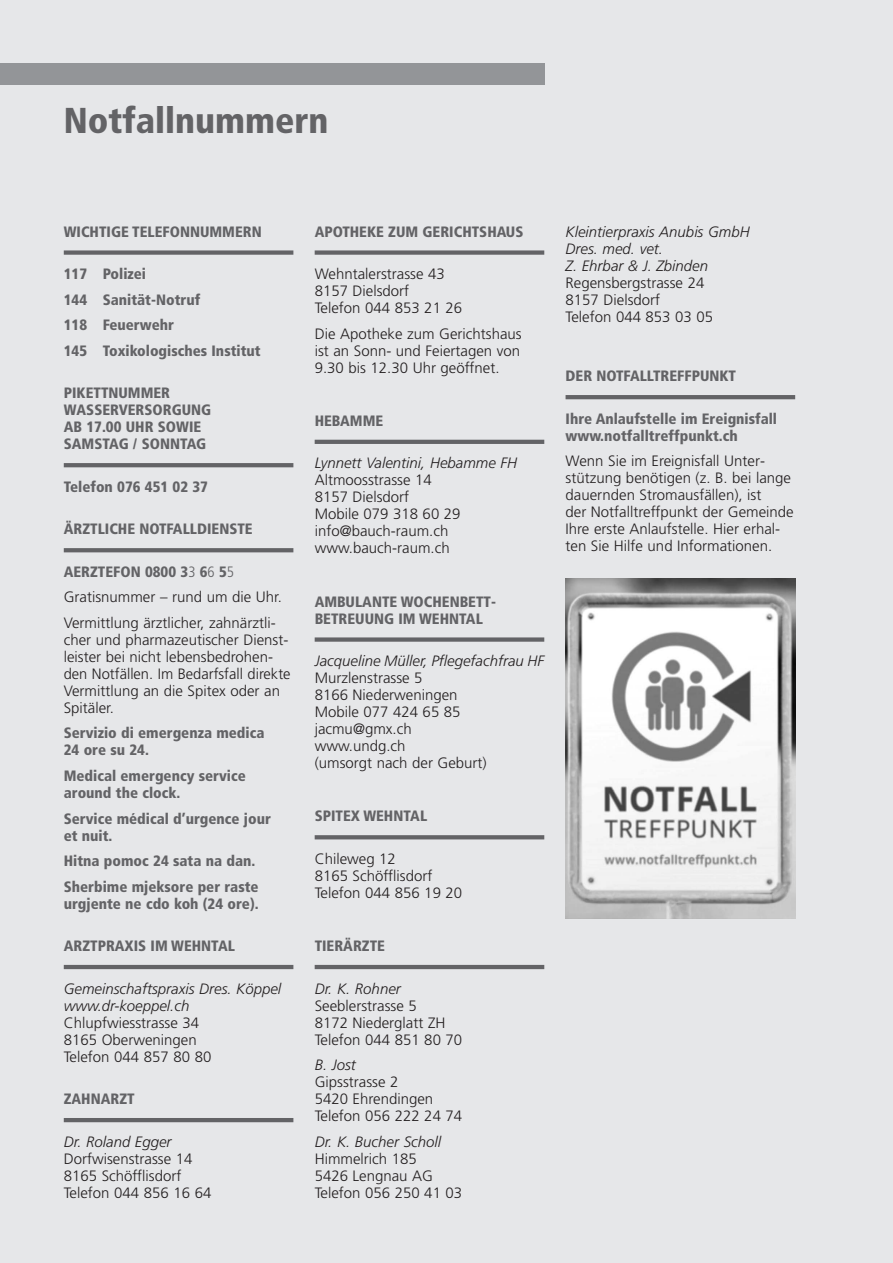
<style>
.page{position:relative;width:893px;height:1263px;background:#e6e7e9}
.page>*{position:absolute;margin:0;border:0;box-sizing:border-box;transform-origin:0 0}
.t1{font:900 condensed 36px "Frutiger";color:#636366}
.t2{font:300 15px/17px "Frutiger";color:#231f20}
.t3{font:900 condensed 15px/17px "Frutiger";color:#636366}
.t4{font:italic 300 15px/17px "Frutiger";color:#231f20}
.s1{font-weight:300}
</style>
<div class="page">
<div style="left:64px;top:250px;width:229px;height:5px;background:#636366"></div>
<hr style="left:64px;top:463px;width:229px;height:4px;background:#636366">
<svg style="left:64px;top:548px;width:229px;height:4px"></svg>
<hr style="left:64px;top:965px;width:229px;height:4px;background:#636366">
<hr style="left:64px;top:1118px;width:229px;height:4px;background:#636366">
<div style="left:315px;top:250px;width:229px;height:5px;background:#636366"></div>
<hr style="left:315px;top:440px;width:229px;height:4px;background:#636366">
<div style="left:315px;top:637px;width:229px;height:5px;background:#636366"></div>
<svg style="left:315px;top:835px;width:229px;height:4px"></svg>
<hr style="left:315px;top:965px;width:229px;height:4px;background:#636366">
<hr style="left:566px;top:395px;width:229px;height:4px;background:#636366">
<div style="left:0;top:64px;width:544px;height:21px;background:#939598"></div>
<img style="left:566px;top:578px;width:229px;height:340px">
<p class="t1" style="left:64px;top:106px;width:266px">Notfallnummern</p>
<p class="t3" style="left:64px;top:224px;width:199px">WICHTIGE TELEFONNUMMERN</p>
<p class="t3" style="left:64px;top:267px;width:84px">117 Polizei</p>
<p class="t3" style="left:64px;top:292px;width:138px">144 Sanität-Notruf</p>
<p class="t3" style="left:64px;top:318px;width:112px">118 Feuerwehr</p>
<p class="t3" style="left:64px;top:343px;width:198px">145 Toxikologisches Institut</p>
<p class="t3" style="left:64px;top:386px;width:149px">PIKETTNUMMER<br>WASSERVERSORGUNG<br>AB 17.00 UHR SOWIE<br>SAMSTAG / SONNTAG</p>
<p class="t3" style="left:64px;top:479px;width:146px">Telefon 076 451 02 37</p>
<p class="t3" style="left:64px;top:522px;width:190px">ÄRZTLICHE NOTFALLDIENSTE</p>
<p class="t3" style="left:64px;top:564px;width:172px">AERZTEFON 0800 3<span class="s1">3</span> 6<span class="s1">6</span> 5<span class="s1">5</span></p>
<p class="t2" style="left:64px;top:590px;width:220px">Gratisnummer – rund um die Uhr.</p>
<p class="t2" style="left:64px;top:615px;width:228px">Vermittlung ärztlicher, zahnärztli - cher und pharmazeutischer Dienst - leister bei nicht lebensbedrohen&shy;den Notfällen. Im Bedarfsfall direkte<br>Vermittlung an die Spitex oder an<br>Spitäler.</p>
<p class="t3" style="left:64px;top:726px;width:202px">Servizio di emergenza medica<br>24 ore su 24.</p>
<p class="t3" style="left:64px;top:768px;width:183px">Medical emergency service around the clock.</p>
<p class="t3" style="left:64px;top:811px;width:209px">Service médical d’urgence jour et nuit.</p>
<p class="t3" style="left:64px;top:853px;width:193px">Hitna pomoc 24 sata na dan.</p>
<p class="t3" style="left:64px;top:879px;width:196px">Sherbime mjeksore per raste urgjente ne cdo koh (24 ore).</p>
<p class="t3" style="left:64px;top:938px;width:173px">ARZTPRAXIS IM WEHNTAL</p>
<p class="t4" style="left:64px;top:981px;width:219px">Gemeinschaftspraxis Dres. Köppel</p>
<p class="t4" style="left:64px;top:998px;width:127px">www.dr-koeppel.ch</p>
<p class="t2" style="left:64px;top:1015px;width:137px">Chlupfwiesstrasse 34</p>
<p class="t2" style="left:64px;top:1032px;width:134px">8165 Oberweningen</p>
<p class="t2" style="left:64px;top:1049px;width:149px">Telefon 044 857 80 80</p>
<p class="t3" style="left:64px;top:1092px;width:72px">ZAHNARZT</p>
<p class="t4" style="left:64px;top:1134px;width:109px">Dr. Roland Egger</p>
<p class="t2" style="left:64px;top:1151px;width:130px">Dorfwisenstrasse 14</p>
<p class="t2" style="left:64px;top:1168px;width:119px">8165 Schöfflisdorf</p>
<p class="t2" style="left:64px;top:1185px;width:149px">Telefon 044 856 16 64</p>
<p class="t3" style="left:315px;top:224px;width:210px">APOTHEKE ZUM GERICHTSHAUS</p>
<p class="t2" style="left:315px;top:267px;width:132px">Wehntalerstrasse 43</p>
<p class="t2" style="left:315px;top:284px;width:96px">8157 Dielsdorf</p>
<p class="t2" style="left:315px;top:301px;width:149px">Telefon 044 853 21 26</p>
<p class="t2" style="left:315px;top:326px;width:209px;text-align:justify">Die Apotheke zum Gerichtshaus ist an Sonn- und Feiertagen von 9.30 bis 12.30 Uhr geöffnet.</p>
<p class="t3" style="left:315px;top:413px;width:70px">HEBAMME</p>
<p class="t4" style="left:315px;top:456px;width:204px">Lynnett Valentini, Hebamme FH</p>
<p class="t2" style="left:315px;top:473px;width:119px">Altmoosstrasse 14</p>
<p class="t2" style="left:315px;top:490px;width:96px">8157 Dielsdorf</p>
<p class="t2" style="left:315px;top:507px;width:147px">Mobile 079 318 60 29</p>
<p class="t2" style="left:315px;top:524px;width:135px">info@bauch-raum.ch</p>
<p class="t2" style="left:315px;top:541px;width:137px">www.bauch-raum.ch</p>
<p class="t3" style="left:315px;top:594px;width:183px">AMBULANTE WOCHENBETT -<br>BETREUUNG IM WEHNTAL</p>
<p class="t4" style="left:315px;top:654px;width:231px">Jacqueline Müller, Pflegefachfrau HF</p>
<p class="t2" style="left:315px;top:671px;width:109px">Murzlenstrasse 5</p>
<p class="t2" style="left:315px;top:688px;width:144px">8166 Niederweningen</p>
<p class="t2" style="left:315px;top:705px;width:147px">Mobile 077 424 65 85</p>
<p class="t2" style="left:315px;top:722px;width:98px">jacmu@gmx.ch</p>
<p class="t2" style="left:315px;top:739px;width:174px">www.undg.ch<br>(umsorgt nach der Geburt)</p>
<p class="t3" style="left:315px;top:809px;width:114px">SPITEX WEHNTAL</p>
<p class="t2" style="left:315px;top:851px;width:83px">Chileweg 12</p>
<p class="t2" style="left:315px;top:868px;width:119px">8165 Schöfflisdorf</p>
<p class="t2" style="left:315px;top:885px;width:149px">Telefon 044 856 19 20</p>
<p class="t3" style="left:315px;top:938px;width:72px">TIERÄRZTE</p>
<p class="t4" style="left:315px;top:981px;width:88px">Dr. K. Rohner</p>
<p class="t2" style="left:315px;top:998px;width:104px">Seeblerstrasse 5</p>
<p class="t2" style="left:315px;top:1015px;width:132px">8172 Niederglatt ZH</p>
<p class="t2" style="left:315px;top:1032px;width:149px">Telefon 044 851 80 70</p>
<p class="t4" style="left:315px;top:1057px;width:43px">B. Jost</p>
<p class="t2" style="left:315px;top:1075px;width:85px">Gipsstrasse 2</p>
<p class="t2" style="left:315px;top:1092px;width:120px">5420 Ehrendingen</p>
<p class="t2" style="left:315px;top:1109px;width:149px">Telefon 056 222 24 74</p>
<p class="t4" style="left:315px;top:1134px;width:128px">Dr. K. Bucher Scholl</p>
<p class="t2" style="left:315px;top:1151px;width:104px">Himmelrich 185</p>
<p class="t2" style="left:315px;top:1168px;width:120px">5426 Lengnau AG</p>
<p class="t2" style="left:315px;top:1185px;width:149px">Telefon 056 250 41 03</p>
<p class="t4" style="left:566px;top:224px;width:186px">Kleintierpraxis Anubis GmbH</p>
<p class="t4" style="left:566px;top:241px;width:144px">Dres. med. vet.<br>Z. Ehrbar &amp; J. Zbinden</p>
<p class="t2" style="left:566px;top:275px;width:140px">Regensbergstrasse 24</p>
<p class="t2" style="left:566px;top:292px;width:96px">8157 Dielsdorf</p>
<p class="t2" style="left:566px;top:309px;width:149px">Telefon 044 853 03 05</p>
<p class="t3" style="left:566px;top:369px;width:172px">DER NOTFALLTREFFPUNKT</p>
<p class="t3" style="left:566px;top:411px;width:213px">Ihre Anlaufstelle im Ereignisfall</p>
<p class="t3" style="left:566px;top:428px;width:174px">www.notfalltreffpunkt.ch</p>
<p class="t2" style="left:566px;top:454px;width:230px">Wenn Sie im Ereignisfall Unter - stützung benötigen (z. B. bei lange dauernden Stromausfällen), ist<br>der Notfalltreffpunkt der Gemeinde Ihre erste Anlaufstelle. Hier erhal&shy;ten Sie Hilfe und Informationen.</p>
</div>
